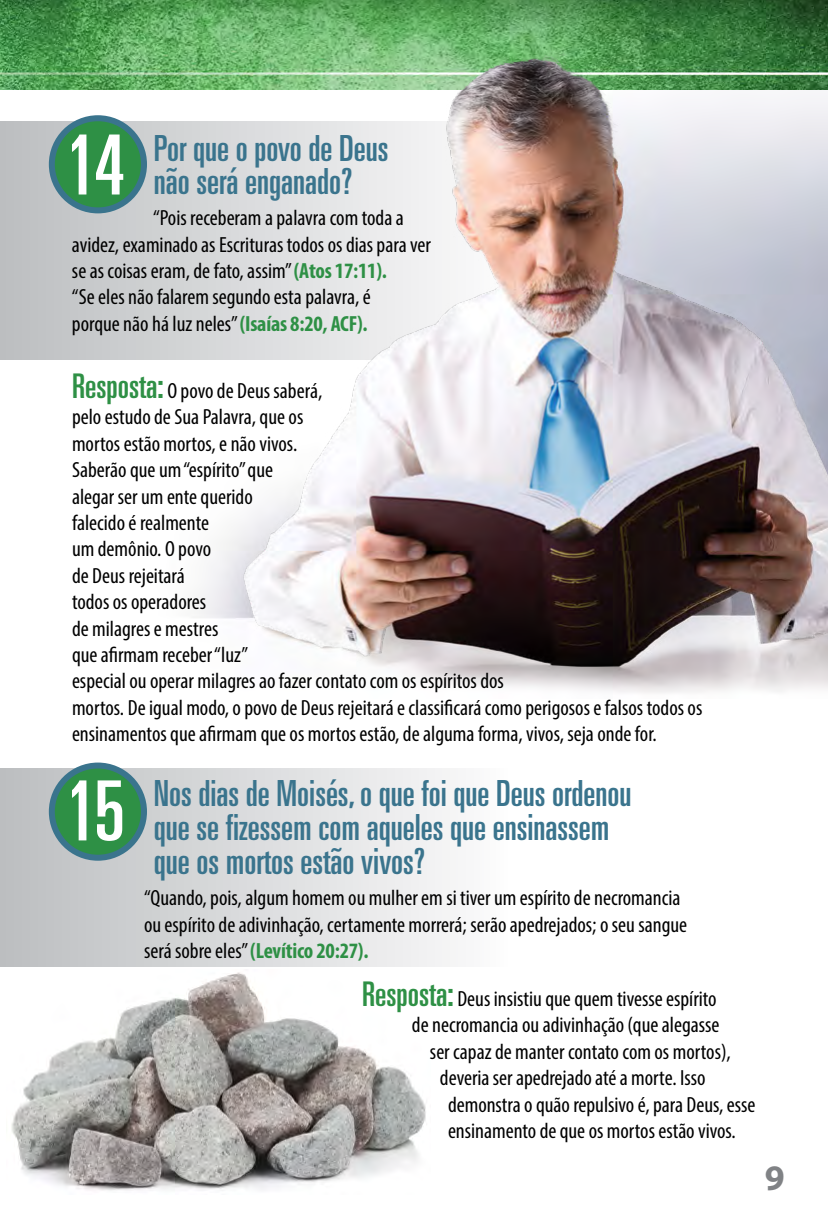
<style>
.page{position:relative;width:828px;height:1224px;background:#fff}
.page>*{position:absolute;margin:0;border:0;box-sizing:border-box;transform-origin:0 0}
.t1{font:ultra-condensed 83px "Univers";color:#fff}
.t2{font:ultra-condensed 36px/34px "Univers";color:#3a748d}
.t3{font:700 36px "Myriad Pro";color:#808285}
.t4{font:condensed 22px/26.4px "Myriad Pro";color:#000}
.s1{font-weight:700;color:#2e9045}
.s2{font-family:"Univers";font-stretch:ultra-condensed;font-size:34px;color:#2e9045}
</style>
<div class="page">
<img style="left:105px;top:90px;width:723px;height:603px">
<img style="left:0;top:0;width:828px;height:90px">
<img style="left:11px;top:972px;width:415px;height:219px">
<svg style="left:0;top:121px;width:508px;height:239px;background:#dbdadb"></svg>
<div style="left:0;top:769px;width:508px;height:198px;background:linear-gradient(to right,#b9bdbf,#fcfcfc)"></div>
<div style="left:52px;top:766px;width:92px;height:92px;background:#2e9045;border-radius:50%"></div>
<div style="left:49px;top:763px;width:98px;height:98px;border:6px solid #3a748d;border-radius:50%"></div>
<div style="left:52px;top:118px;width:92px;height:92px;background:#2e9045;border-radius:50%"></div>
<div style="left:49px;top:115px;width:98px;height:98px;border:6px solid #3a748d;border-radius:50%"></div>
<h1 class="t1" style="left:65px;top:118px;width:61px">14</h1>
<h2 class="t2" style="left:154px;top:131px;width:236px">Por que o povo de Deus não será enganado?</h2>
<p class="t4" style="left:72px;top:204px;width:361px;text-indent:81px">“Pois receberam a palavra com toda a avidez, examinado as Escrituras todos os dias para ver se as coisas eram, de fato, assim” <span class="s1">(Atos 17:11).<br></span>“Se eles não falarem segundo esta palavra, é<br>porque não há luz neles” <span class="s1">(Isaías 8:20, ACF).</span></p>
<p class="t4" style="left:72px;top:377px;width:632px"><span class="s2">Resposta:</span> O povo de Deus saberá,<br>pelo estudo de Sua Palavra, que os<br>mortos estão mortos, e não vivos.<br>Saberão que um “espírito” que<br>alegar ser um ente querido<br>falecido é realmente<br>um demônio. O povo<br>de Deus rejeitará<br>todos os operadores<br>de milagres e mestres<br>que afirmam receber “luz”<br>especial ou operar milagres ao fazer contato com os espíritos dos<br>mortos. De igual modo, o povo de Deus rejeitará e classificará como perigosos e falsos todos os ensinamentos que afirmam que os mortos estão, de alguma forma, vivos, seja onde for.</p>
<h1 class="t1" style="left:65px;top:764px;width:61px">15</h1>
<h2 class="t2" style="left:154px;top:776px;width:479px">Nos dias de Moisés, o que foi que Deus ordenou que se fizessem com aqueles que ensinassem que os mortos estão vivos?</h2>
<p class="t4" style="left:144px;top:884px;width:545px">“Quando, pois, algum homem ou mulher em si tiver um espírito de necromancia ou espírito de adivinhação, certamente morrerá; serão apedrejados; o seu sangue será sobre eles” <span class="s1">(Levítico 20:27).</span></p>
<p class="t4" style="left:362px;top:985px;width:356px"><span class="s2">Resposta:</span> Deus insistiu que quem tivesse espírito</p>
<p class="t4" style="left:412px;top:1012px;width:309px">de necromancia ou adivinhação (que alegasse</p>
<p class="t4" style="left:430px;top:1038px;width:302px">ser capaz de manter contato com os mortos),</p>
<p class="t4" style="left:440px;top:1064px;width:267px">deveria ser apedrejado até a morte. Isso</p>
<p class="t4" style="left:448px;top:1091px;width:309px">demonstra o quão repulsivo é, para Deus, esse</p>
<p class="t4" style="left:448px;top:1117px;width:289px">ensinamento de que os mortos estão vivos.</p>
<h2 class="t3" style="left:765px;top:1155px;width:21px">9</h2>
</div>
